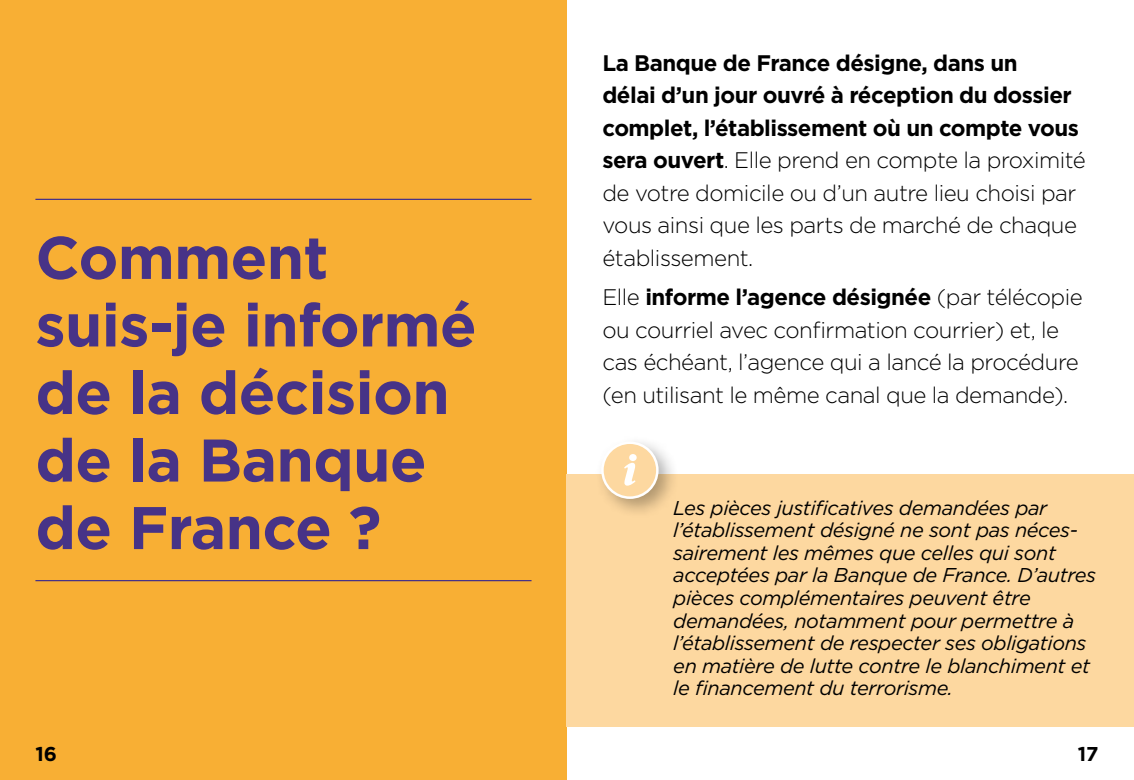
<style>
.page{position:relative;width:1134px;height:780px;background:#fff}
.page>*{position:absolute;margin:0;border:0;box-sizing:border-box;transform-origin:0 0}
.H1_-_chapitres{font:700 60px/67.5px "Gotham";letter-spacing:-.01em;color:#473387}
.Texte{font:300 22.5px/32.5px "Gotham";letter-spacing:-.02em;color:#000}
.info_texte{font:italic 20px/22.5px "Gotham";letter-spacing:-.02em;color:#000}
.t1{font:700 20px "Gotham";color:#000}
.s1{font-weight:700}
</style>
<div class="page">
<div style="left:0;top:0;width:567px;height:780px;background:#f8af34"></div>
<hr style="left:35px;top:580px;width:496px;height:1px;background:#473387">
<hr style="left:35px;top:199px;width:496px;height:1px;background:#473387">
<div style="left:567px;top:474px;width:567px;height:253px;background:#fdd8a0"></div>
<div style="left:595px;top:435px;width:85px;height:85px;background:#000;opacity:.3"></div>
<div style="left:602px;top:442px;width:55px;height:55px;background:#fdd8a0;border-radius:50%"></div>
<div style="left:601px;top:441px;width:58px;height:58px;border:2px solid #fff;border-radius:50%"></div>
<svg style="left:624px;top:454px;width:13px;height:31px"></svg>
<h1 class="H1_-_chapitres" style="left:35px;top:223px;width:443px">Comment suis-je informé de la décision de la Banque de France ?</h1>
<p class="Texte" style="left:602px;top:46px;width:485px"><span class="s1">La Banque de France désigne, dans un<br>délai d’un jour ouvré à réception du dossier complet, l’établissement où un compte vous sera ouvert</span>. Elle prend en compte la proximité de votre domicile ou d’un autre lieu choisi par vous ainsi que les parts de marché de chaque établissement.</p>
<p class="Texte" style="left:602px;top:280px;width:482px">Elle <span class="s1">informe l’agence désignée</span> (par télécopie ou courriel avec confirmation courrier) et, le cas échéant, l’agence qui a lancé la procédure (en utilisant le même canal que la demande).</p>
<p class="info_texte" style="left:673px;top:496px;width:424px">Les pièces justificatives demandées par l’établissement désigné ne sont pas néces&shy;sairement les mêmes que celles qui sont acceptées par la Banque de France. D’autres pièces complémentaires peuvent être demandées, notamment pour permettre à l’établissement de respecter ses obligations en matière de lutte contre le blanchiment et le financement du terrorisme.</p>
<p class="t1" style="left:35px;top:740px;width:23px">16</p>
<p class="t1" style="left:1078px;top:740px;width:22px">17</p>
</div>
